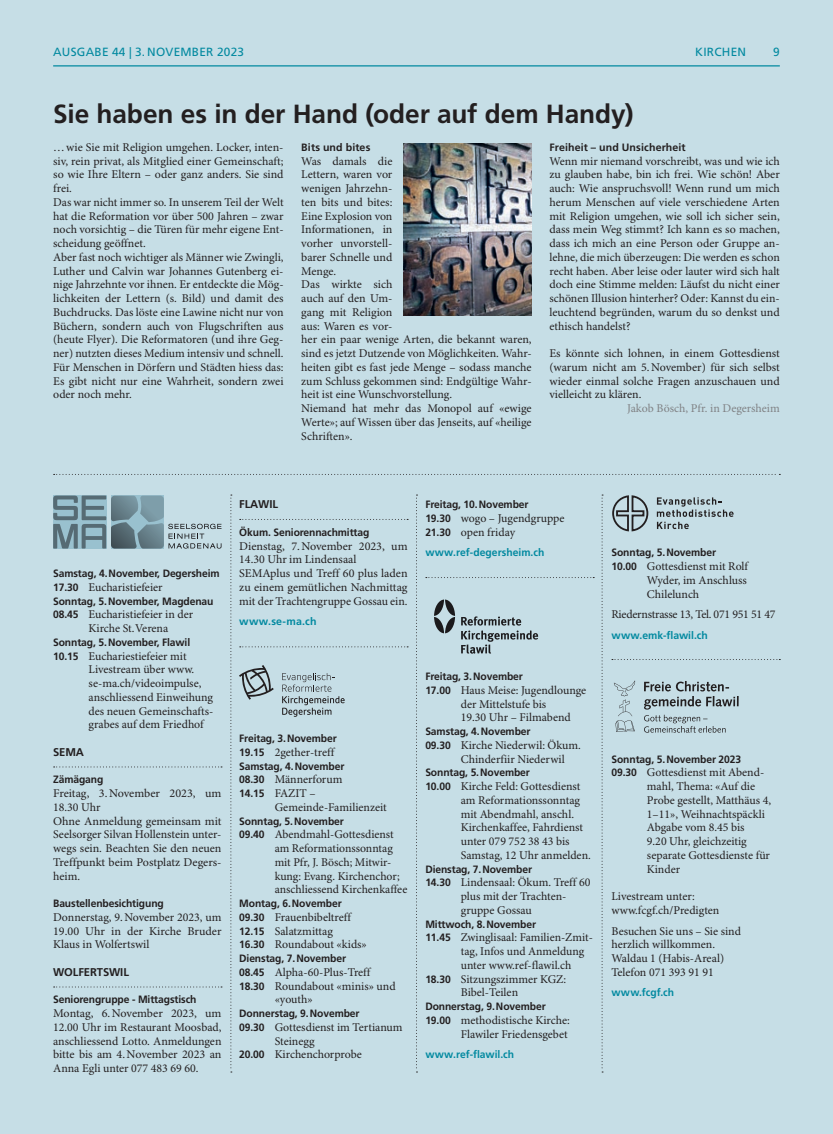
<style>
.page{position:relative;width:833px;height:1134px;background:#c6dee6}
.page>*{position:absolute;margin:0;border:0;box-sizing:border-box;transform-origin:0 0}
.t1{font:700 26.25px "Frutiger LT Std";letter-spacing:-.005em;color:#231f20}
.t2{font:11.88px/13.8px "Minion Pro";color:#231f20}
.t3{font:11.88px "Frutiger LT Std";letter-spacing:.02em;color:#0289a0}
.t4{font:11.88px "Minion Pro";letter-spacing:-.02em;color:#231f20}
.t5{font:11.88px "Minion Pro";color:#808285}
.t6{font:700 11.25px "Frutiger LT Std";letter-spacing:-.01em;color:#231f20}
.t7{font:700 10.62px "Frutiger LT Std";letter-spacing:-.01em;color:#231f20}
.t8{font:700 10.62px "Frutiger LT Std";letter-spacing:.005em;color:#0289a0}
.t9{font:700 10.62px "Frutiger LT Std";letter-spacing:.01em;color:#231f20}
.t10{font:700 10.62px "Frutiger LT Std";letter-spacing:.015em;color:#231f20}
.s1{font-family:"Frutiger LT Std";font-weight:700;font-size:10.62px}
</style>
<div class="page">
<hr style="left:53px;top:65px;width:727px;height:1px;background:#0289a0">
<svg style="left:54px;top:474px;width:726px;height:1px"></svg>
<img style="left:403px;top:144px;width:128px;height:172px">
<svg style="left:53px;top:494px;width:727px;height:578px"></svg>
<p class="t3" style="left:53px;top:45px;width:18px">AUSGABE</p>
<p class="t3" style="left:112px;top:45px;width:71px">44 | 3. NOVEMBER</p>
<p class="t3" style="left:217px;top:45px;width:29px">2023</p>
<p class="t3" style="left:695px;top:45px;width:52px">KIRCHEN</p>
<p class="t3" style="left:773px;top:45px;width:8px">9</p>
<h1 class="t1" style="left:53px;top:99px;width:582px">Sie haben es in der Hand (oder auf dem Handy)</h1>
<p class="t2" style="left:53px;top:141px;width:232px">…wie Sie mit Religion umgehen. Locker, inten&shy;siv, rein privat, als Mitglied einer Gemeinschaft; so wie Ihre Eltern – oder ganz anders. Sie sind frei.<br>Das war nicht immer so. In unserem Teil der Welt hat die Reformation vor über 500 Jahren – zwar noch vorsichtig – die Türen für mehr eigene Ent&shy;scheidung geöffnet.<br>Aber fast noch wichtiger als Männer wie Zwingli, Luther und Calvin war Johannes Gutenberg ei&shy;nige Jahrzehnte vor ihnen. Er entdeckte die Mög&shy;lichkeiten der Lettern (s. Bild) und damit des Buchdrucks. Das löste eine Lawine nicht nur von Büchern, sondern auch von Flugschriften aus (heute Flyer). Die Reformatoren (und ihre Geg&shy;ner) nutzten dieses Medium intensiv und schnell.<br>Für Menschen in Dörfern und Städten hiess das:<br>Es gibt nicht nur eine Wahrheit, sondern zwei oder noch mehr.</p>
<p class="t10" style="left:301px;top:141px;width:71px">Bits und bites</p>
<p class="t9" style="left:549px;top:141px;width:138px">Freiheit – und Unsicherheit</p>
<p class="t2" style="left:549px;top:154px;width:232px;text-align:justify">Wenn mir niemand vorschreibt, was und wie ich zu glauben habe, bin ich frei. Wie schön! Aber auch: Wie anspruchsvoll! Wenn rund um mich herum Menschen auf viele verschiedene Arten mit Religion umgehen, wie soll ich sicher sein, dass mein Weg stimmt? Ich kann es so machen, dass ich mich an eine Person oder Gruppe an&shy;lehne, die mich überzeugen: Die werden es schon recht haben. Aber leise oder lauter wird sich halt doch eine Stimme melden: Läufst du nicht einer schönen Illusion hinterher? Oder: Kannst du ein&shy;leuchtend begründen, warum du so denkst und ethisch handelst?</p>
<p class="t2" style="left:549px;top:347px;width:232px;text-align:justify">Es könnte sich lohnen, in einem Gottesdienst (warum nicht am 5.November) für sich selbst wieder einmal solche Fragen anzuschauen und vielleicht zu klären.</p>
<p class="t5" style="left:627px;top:401px;width:154px">Jakob Bösch, Pfr. in Degersheim</p>
<p class="t2" style="left:301px;top:154px;width:232px">Was damals die<br>Lettern, waren vor<br>wenigen Jahrzehn-<br>ten bits und bites:<br>Eine Explosion von<br>Informationen, in<br>vorher unvorstell-<br>barer Schnelle und<br>Menge.<br>Das wirkte sich<br>auch auf den Um-<br>gang mit Religion<br>aus: Waren es vor-<br>her ein paar wenige Arten, die bekannt waren, sind es jetzt Dutzende von Möglichkeiten. Wahr&shy;heiten gibt es fast jede Menge – sodass manche zum Schluss gekommen sind: Endgültige Wahr&shy;heit ist eine Wunschvorstellung.<br>Niemand hat mehr das Monopol auf «ewige<br>Werte»; auf Wissen über das Jenseits, auf «heilige<br>Schriften».</p>
<p class="t7" style="left:53px;top:567px;width:168px">Samstag, 4.November, Degersheim</p>
<p class="t2" style="left:53px;top:581px;width:111px"><span class="s1">17.30</span> Eucharistiefeier</p>
<p class="t7" style="left:53px;top:595px;width:162px">Sonntag, 5.November, Magdenau</p>
<p class="t2" style="left:89px;top:608px;width:106px;text-indent:-35px"><span class="s1">08.45</span> Eucharistiefeier in der<br>Kirche St.Verena</p>
<p class="t7" style="left:53px;top:636px;width:139px">Sonntag, 5.November, Flawil</p>
<p class="t2" style="left:89px;top:649px;width:126px;text-indent:-35px"><span class="s1">10.15</span> Euchariestiefeier mit<br>Livestream über www. se-ma.ch/videoimpulse, anschliessend Einweihung des neuen Gemeinschafts&shy;grabes auf dem Friedhof</p>
<p class="t6" style="left:53px;top:745px;width:32px">SEMA</p>
<p class="t7" style="left:53px;top:773px;width:52px">Zämägang</p>
<p class="t2" style="left:53px;top:787px;width:170px">Freitag, 3.November 2023, um<br>18.30 Uhr<br>Ohne Anmeldung gemeinsam mit<br>Seelsorger Silvan Hollenstein unter&shy;wegs sein. Beachten Sie den neuen<br>Treffpunkt beim Postplatz Degers&shy;heim.</p>
<p class="t7" style="left:53px;top:897px;width:112px">Baustellenbesichtigung</p>
<p class="t2" style="left:53px;top:911px;width:170px;text-align:justify">Donnerstag, 9.November 2023, um 19.00 Uhr in der Kirche Bruder Klaus in Wolfertswil</p>
<p class="t6" style="left:53px;top:965px;width:77px">WOLFERTSWIL</p>
<p class="t7" style="left:53px;top:993px;width:145px">Seniorengruppe - Mittagstisch</p>
<p class="t2" style="left:53px;top:1007px;width:170px;text-align:justify">Montag, 6.November 2023, um 12.00 Uhr im Restaurant Moosbad, anschliessend Lotto. Anmeldungen bitte bis am 4.November 2023 an Anna Egli unter 077 483 69 60.</p>
<p class="t6" style="left:239px;top:498px;width:40px">FLAWIL</p>
<p class="t7" style="left:239px;top:526px;width:132px">Ökum. Seniorennachmittag</p>
<p class="t2" style="left:239px;top:539px;width:170px">Dienstag, 7.November 2023, um<br>14.30 Uhr im Lindensaal<br>SEMAplus und Treff 60 plus laden zu einem gemütlichen Nachmittag mit der Trachtengruppe Gossau ein.</p>
<p class="t8" style="left:239px;top:615px;width:79px">www.se-ma.ch</p>
<p class="t7" style="left:425px;top:498px;width:105px">Freitag, 10.November</p>
<p class="t2" style="left:425px;top:512px;width:141px"><span class="s1">19.30</span> wogo – Jugendgruppe<br><span class="s1">21.30</span> open friday</p>
<p class="t8" style="left:425px;top:546px;width:120px">www.ref-degersheim.ch</p>
<p class="t7" style="left:239px;top:732px;width:99px">Freitag, 3.November</p>
<p class="t2" style="left:239px;top:746px;width:97px"><span class="s1">19.15</span> 2gether-treff</p>
<p class="t7" style="left:239px;top:760px;width:107px">Samstag, 4.November</p>
<p class="t2" style="left:239px;top:773px;width:105px"><span class="s1">08.30</span> Männerforum<br><span class="s1">14.15</span> FAZIT –</p>
<p class="t2" style="left:275px;top:801px;width:114px">Gemeinde-Familienzeit</p>
<p class="t7" style="left:239px;top:815px;width:106px">Sonntag, 5.November</p>
<p class="t2" style="left:275px;top:828px;width:134px;text-indent:-35px"><span class="s1">09.40</span> Abendmahl-Gottesdienst am Reformationssonntag mit Pfr, J. Bösch; Mitwir&shy;kung: Evang. Kirchenchor; anschliessend Kirchenkaffee</p>
<p class="t7" style="left:239px;top:897px;width:104px">Montag, 6.November</p>
<p class="t2" style="left:239px;top:911px;width:129px"><span class="s1">09.30</span> Frauenbibeltreff<br><span class="s1">12.15</span> Salatzmittag<br><span class="s1">16.30</span> Roundabout «kids»</p>
<p class="t7" style="left:239px;top:952px;width:108px">Dienstag, 7.November</p>
<p class="t2" style="left:239px;top:966px;width:133px"><span class="s1">08.45</span> Alpha-60-Plus-Treff</p>
<p class="t2" style="left:239px;top:979px;width:158px"><span class="s1">18.30</span> Roundabout «minis» und</p>
<p class="t2" style="left:275px;top:993px;width:40px">«youth»</p>
<p class="t7" style="left:239px;top:1007px;width:122px">Donnerstag, 9.November</p>
<p class="t2" style="left:239px;top:1021px;width:165px"><span class="s1">09.30</span> Gottesdienst im Tertianum</p>
<p class="t2" style="left:275px;top:1034px;width:41px">Steinegg</p>
<p class="t2" style="left:239px;top:1048px;width:124px"><span class="s1">20.00</span> Kirchenchorprobe</p>
<p class="t7" style="left:425px;top:670px;width:99px">Freitag, 3.November</p>
<p class="t2" style="left:461px;top:684px;width:127px;text-indent:-35px"><span class="s1">17.00</span> Haus Meise: Jugendlounge der Mittelstufe bis<br>19.30 Uhr – Filmabend</p>
<p class="t7" style="left:425px;top:725px;width:107px">Samstag, 4.November</p>
<p class="t2" style="left:461px;top:739px;width:122px;text-indent:-35px"><span class="s1">09.30</span> Kirche Niederwil: Ökum.<br>Chinderfiir Niederwil</p>
<p class="t7" style="left:425px;top:766px;width:106px">Sonntag, 5.November</p>
<p class="t2" style="left:461px;top:780px;width:132px;text-indent:-35px"><span class="s1">10.00</span> Kirche Feld: Gottesdienst am Reformationssonntag mit Abendmahl, anschl.<br>Kirchenkaffee, Fahrdienst unter 079 752 38 43 bis<br>Samstag, 12 Uhr anmelden.</p>
<p class="t7" style="left:425px;top:863px;width:108px">Dienstag, 7.November</p>
<p class="t2" style="left:461px;top:876px;width:131px;text-indent:-35px"><span class="s1">14.30</span> Lindensaal: Ökum. Treff 60 plus mit der Trachten&shy;gruppe Gossau</p>
<p class="t7" style="left:425px;top:918px;width:112px">Mittwoch, 8.November</p>
<p class="t2" style="left:425px;top:931px;width:169px"><span class="s1">11.45</span> Zwinglisaal: Familien-Zmit-</p>
<p class="t2" style="left:461px;top:945px;width:125px">tag, Infos und Anmeldung</p>
<p class="t2" style="left:461px;top:959px;width:112px">unter www.ref-flawil.ch</p>
<p class="t2" style="left:425px;top:972px;width:142px"><span class="s1">18.30</span> Sitzungszimmer KGZ:</p>
<p class="t2" style="left:461px;top:986px;width:59px">Bibel-Teilen</p>
<p class="t7" style="left:425px;top:1000px;width:122px">Donnerstag, 9.November</p>
<p class="t2" style="left:425px;top:1014px;width:146px;text-align:right"><span class="s1">19.00</span> methodistische Kirche:<br>Flawiler Friedensgebet</p>
<p class="t8" style="left:425px;top:1048px;width:90px">www.ref-flawil.ch</p>
<p class="t7" style="left:611px;top:546px;width:106px">Sonntag, 5.November</p>
<p class="t2" style="left:647px;top:560px;width:103px;text-align:justify;text-indent:-35px"><span class="s1">10.00</span> Gottesdienst mit Rolf Wyder, im Anschluss Chilelunch</p>
<p class="t4" style="left:611px;top:607px;width:165px">Riedernstrasse 13, Tel. 071 951 51 47</p>
<p class="t8" style="left:611px;top:629px;width:98px">www.emk-flawil.ch</p>
<p class="t7" style="left:611px;top:753px;width:131px">Sonntag, 5.November 2023</p>
<p class="t2" style="left:647px;top:766px;width:126px;text-indent:-35px"><span class="s1">09.30</span> Gottesdienst mit Abend&shy;mahl, Thema: «Auf die<br>Probe gestellt, Matthäus 4,<br>1–11», Weihnachtspäckli<br>Abgabe vom 8.45 bis<br>9.20 Uhr, gleichzeitig separate Gottesdienste für<br>Kinder</p>
<p class="t2" style="left:611px;top:890px;width:109px">Livestream unter: www.fcgf.ch/Predigten</p>
<p class="t2" style="left:611px;top:924px;width:131px">Besuchen Sie uns – Sie sind herzlich willkommen.<br>Waldau 1 (Habis-Areal)<br>Telefon 071 393 91 91</p>
<p class="t8" style="left:611px;top:986px;width:64px">www.fcgf.ch</p>
</div>
